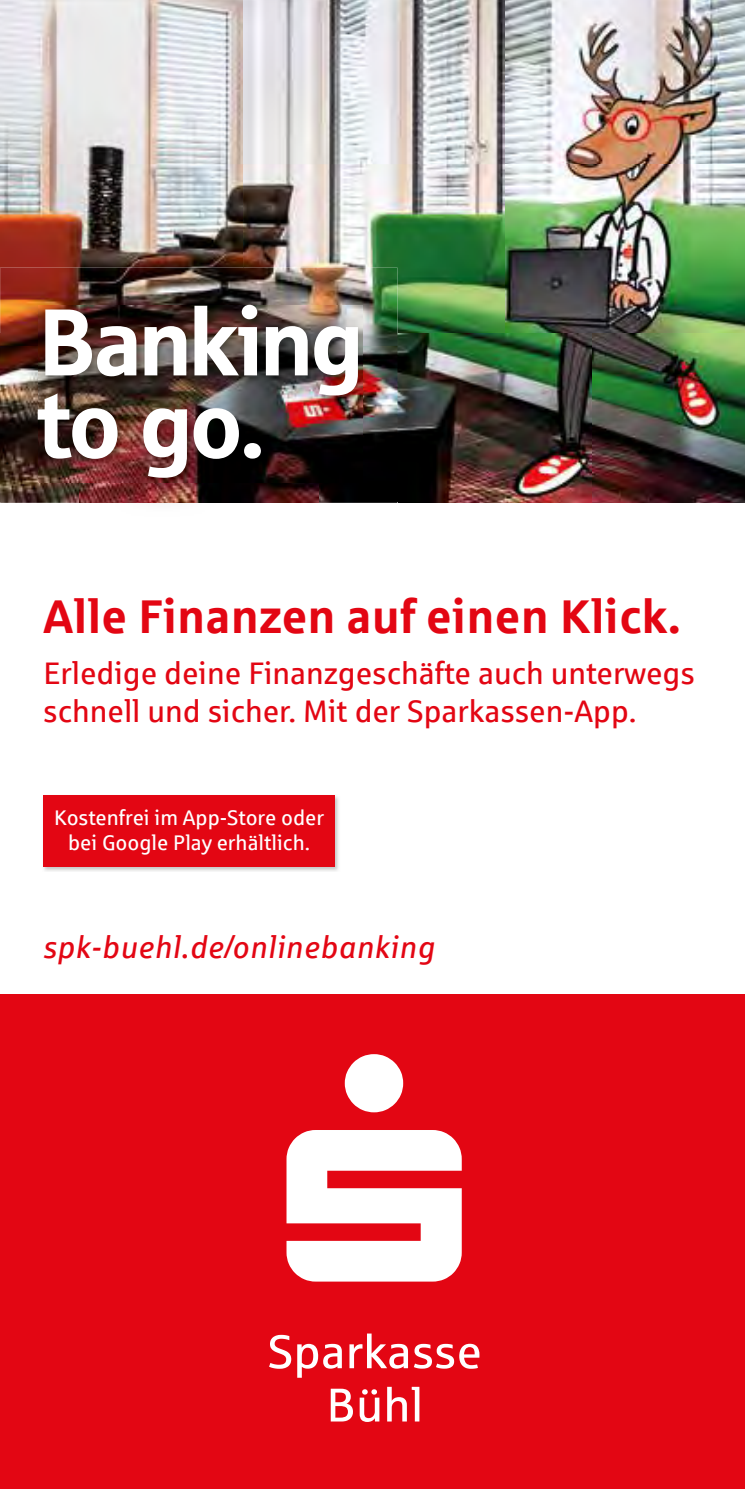
<style>
.page{position:relative;width:745px;height:1489px;background:#fff}
.page>*{position:absolute;margin:0;border:0;box-sizing:border-box;transform-origin:0 0}
.t1{font:94.75px/82.2px "Sparkasse Head";letter-spacing:-.01em;color:#fff}
.t2{font:700 47.5px "Sparkasse Rg";color:#e30613}
.t3{font:31.25px/37.5px "Sparkasse Rg";color:#e30613}
.t4{font:italic 31.25px "Sparkasse Rg";letter-spacing:.02em;color:#e30613}
.t5{font:21.25px/25px "Sparkasse Rg";color:#fff;text-align:center}
</style>
<div class="page">
<div style="left:0;top:994px;width:744px;height:494px;background:#e30613"></div>
<svg style="left:286px;top:1054px;width:175px;height:227px"></svg>
<svg style="left:330px;top:1386px;width:89px;height:35px"></svg>
<svg style="left:269px;top:1333px;width:210px;height:44px"></svg>
<img style="left:0;top:0;width:744px;height:333px">
<img style="left:397px;top:333px;width:347px;height:170px">
<img style="left:0;top:267px;width:397px;height:79px">
<img style="left:0;top:346px;width:79px;height:157px">
<img style="left:318px;top:346px;width:79px;height:157px">
<img style="left:79px;top:482px;width:239px;height:21px">
<img style="left:38px;top:305px;width:324px;height:177px">
<img style="left:43px;top:795px;width:296px;height:76px">
<div style="left:43px;top:795px;width:291px;height:71px;background:#e30613"></div>
<svg style="left:0;top:0;width:4px;height:5px"></svg>
<h1 class="t1" style="left:37px;top:297px;width:326px">Banking to go.</h1>
<h2 class="t2" style="left:43px;top:585px;width:639px">Alle Finanzen auf einen Klick.</h2>
<p class="t3" style="left:43px;top:653px;width:652px">Erledige deine Finanzgeschäfte auch unterwegs schnell und sicher. Mit der Sparkassen-App.</p>
<p class="t5" style="left:54px;top:804px;width:271px">Kostenfrei im App-Store oder bei Google Play erhältlich.</p>
<p class="t4" style="left:42px;top:928px;width:393px">spk-buehl.de/onlinebanking</p>
</div>
